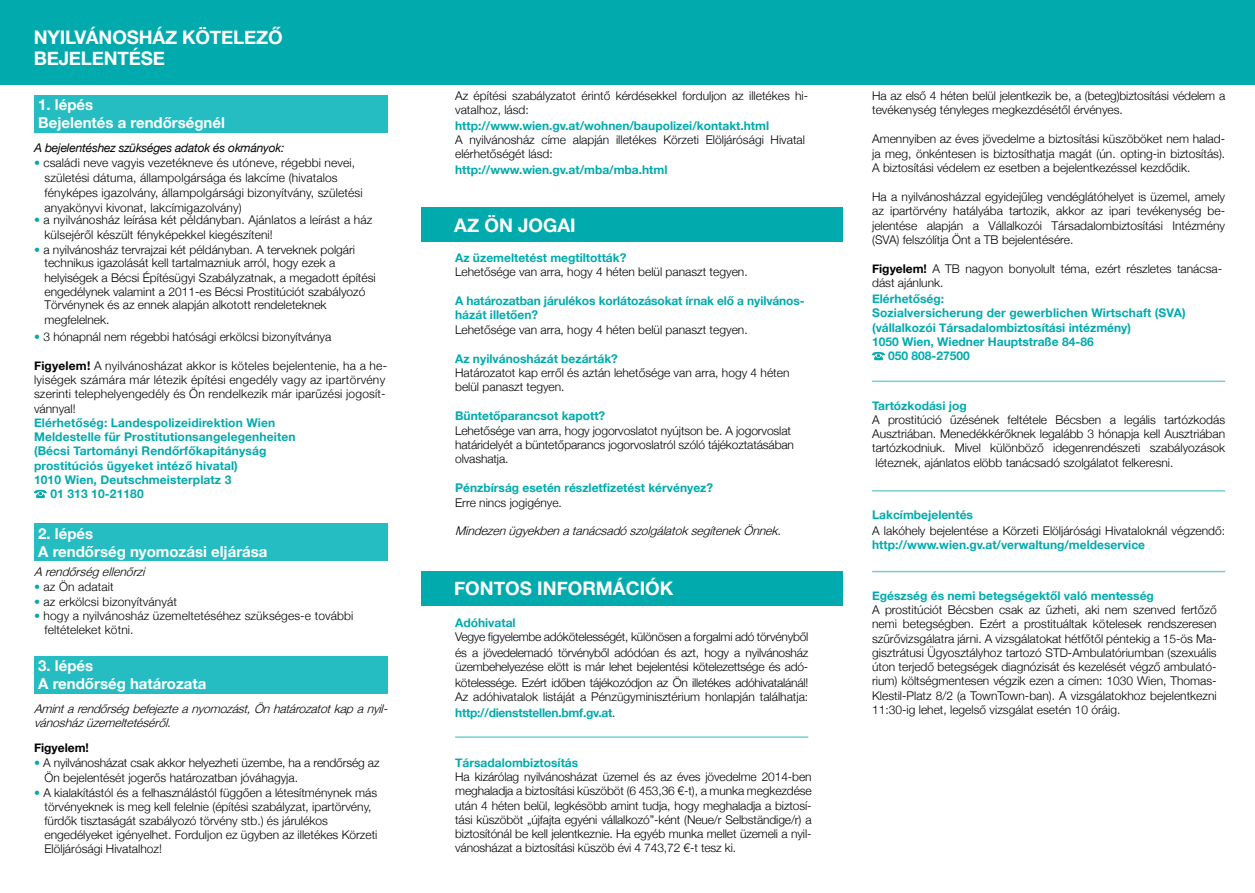
<style>
.page{position:relative;width:1255px;height:893px;background:#fff}
.page>*{position:absolute;margin:0;border:0;box-sizing:border-box;transform-origin:0 0}
.t1{font:700 18.75px/21.3px "Helvetica Neue";letter-spacing:-.01em;color:#fff}
.t2{font:700 15px/18px "Helvetica Neue";color:#fff}
.t3{font:300 12px/14.2px "Helvetica Neue";color:#000}
.t4{font:700 12px/14.4px "Helvetica Neue";color:#00aaad}
.t5{font:300 12px/14.2px "Helvetica Neue";letter-spacing:-.02em;color:#000}
.t6{font:italic 300 12px/14.2px "Helvetica Neue";color:#000}
.t7{font:300 12px "Helvetica Neue";letter-spacing:.02em;color:#000}
.t8{font:italic 12px "Helvetica Neue";letter-spacing:-.015em;color:#000}
.t9{font:700 12px "Helvetica Neue";letter-spacing:-.02em;color:#00aaad}
.t10{font:700 12px "Helvetica Neue";color:#000}
.s1{color:#00aaad}
.s2{font-weight:700}
.s3{font-weight:700;color:#00aaad}
.s4{font-weight:300;color:#000}
</style>
<div class="page">
<div style="left:34px;top:96px;width:353px;height:37px;background:#25bdc2"></div>
<div style="left:34px;top:523px;width:353px;height:37px;background:#25bdc2"></div>
<div style="left:34px;top:656px;width:353px;height:37px;background:#25bdc2"></div>
<hr style="left:455px;top:736px;width:353px;height:2px;background:#78cdd1">
<hr style="left:872px;top:381px;width:353px;height:1px;background:#78cdd1">
<hr style="left:872px;top:490px;width:353px;height:2px;background:#78cdd1">
<hr style="left:872px;top:571px;width:353px;height:1px;background:#78cdd1">
<div style="left:0;top:0;width:1254px;height:85px;background:#00aaad"></div>
<div style="left:421px;top:208px;width:421px;height:34px;background:#00aaad"></div>
<div style="left:421px;top:571px;width:421px;height:34px;background:#00aaad"></div>
<svg style="left:34px;top:490px;width:13px;height:8px"></svg>
<svg style="left:872px;top:352px;width:12px;height:8px"></svg>
<h2 class="t1" style="left:34px;top:27px;width:250px">NYILVÁNOSHÁZ KÖTELEZŐ<br>BEJELENTÉSE</h2>
<h3 class="t2" style="left:38px;top:97px;width:56px">1. lépés</h3>
<h3 class="t2" style="left:38px;top:115px;width:188px">Bejelentés a rendőrségnél</h3>
<p class="t8" style="left:34px;top:139px;width:252px">A bejelentéshez szükséges adatok és okmányok:</p>
<p class="t3" style="left:45px;top:154px;width:319px;line-height:15px;text-indent:-10px"><span class="s1">•</span> családi neve vagyis vezetékneve és utóneve, régebbi nevei, születési dátuma, állampolgársága és lakcíme (hivatalos fényképes igazolvány, állampolgársági bizonyítvány, születési anyakönyvi kivonat, lakcímigazolvány)</p>
<p class="t3" style="left:45px;top:212px;width:329px;line-height:15px;text-indent:-10px"><span class="s1">•</span> a nyilvánosház leírása két példányban. Ajánlatos a leírást a ház külsejéről készült fényképekkel kiegészíteni!</p>
<p class="t3" style="left:45px;top:242px;width:312px;line-height:13.5px;text-indent:-10px"><span class="s1">•</span> a nyilvánosház tervrajzai két példányban. A terveknek polgári technikus igazolását kell tartalmazniuk arról, hogy ezek a</p>
<p class="t3" style="left:45px;top:270px;width:332px;line-height:13.5px">helyiségek a Bécsi Építésügyi Szabályzatnak, a megadott építési engedélynek valamint a 2011-es Bécsi Prostitúciót szabályozó<br>Törvénynek és az ennek alapján alkotott rendeleteknek</p>
<p class="t3" style="left:45px;top:312px;width:66px">megfelelnek.</p>
<p class="t3" style="left:34px;top:328px;width:299px"><span class="s1">•</span> 3 hónapnál nem régebbi hatósági erkölcsi bizonyítványa</p>
<p class="t3" style="left:34px;top:358px;width:354px"><span class="s2">Figyelem!</span> A nyilvánosházat akkor is köteles bejelentenie, ha a he-</p>
<p class="t7" style="left:34px;top:370px;width:353px">lyiségek számára már létezik építési engedély vagy az ipartörvény</p>
<p class="t3" style="left:34px;top:386px;width:353px">szerinti telephelyengedély és Ön rendelkezik már iparűzési jogosít-</p>
<p class="t3" style="left:34px;top:400px;width:43px">vánnyal!</p>
<p class="t4" style="left:34px;top:416px;width:243px">Elérhetőség: Landespolizeidirektion Wien</p>
<p class="t4" style="left:34px;top:430px;width:263px">Meldestelle für Prostitutionsangelegenheiten</p>
<p class="t4" style="left:34px;top:444px;width:234px">(Bécsi Tartományi Rendőrfőkapitányság</p>
<p class="t4" style="left:34px;top:458px;width:205px">prostitúciós ügyeket intéző hivatal)</p>
<p class="t4" style="left:34px;top:473px;width:199px">1010 Wien, Deutschmeisterplatz 3</p>
<p class="t4" style="left:50px;top:487px;width:95px">01 313 10-21180</p>
<h3 class="t2" style="left:38px;top:525px;width:231px">2. lépés<br>A rendőrség nyomozási eljárása</h3>
<p class="t6" style="left:34px;top:564px;width:117px">Arendőrségellenőrzi</p>
<p class="t3" style="left:34px;top:579px;width:81px"><span class="s1">•</span> az Ön adatait</p>
<p class="t3" style="left:34px;top:594px;width:144px"><span class="s1">•</span> az erkölcsi bizonyítványát</p>
<p class="t3" style="left:45px;top:608px;width:310px;text-indent:-10px"><span class="s1">•</span> hogy a nyilvánosház üzemeltetéséhez szükséges-e további feltételeket kötni.</p>
<h3 class="t2" style="left:38px;top:657px;width:170px">3. lépés<br>A rendőrség határozata</h3>
<p class="t6" style="left:34px;top:701px;width:359px">Amintarendőrségbefejezteanyomozást,Önhatározatotkapanyil&shy;vánosházüzemeltetéséről.</p>
<p class="t10" style="left:34px;top:738px;width:56px">Figyelem!</p>
<p class="t3" style="left:45px;top:754px;width:336px;line-height:15.6px;text-indent:-10px"><span class="s1">•</span> A nyilvánosházat csak akkor helyezheti üzembe, ha a rendőrség az<br>Ön bejelentését jogerős határozatban jóváhagyja.</p>
<p class="t3" style="left:45px;top:785px;width:334px;text-indent:-10px"><span class="s1">•</span> A kialakítástól és a felhasználástól függően a létesítménynek más törvényeknek is meg kell felelnie (építési szabályzat, ipartörvény, fürdők tisztaságát szabályozó törvény stb.) és járulékos engedélyeket igényelhet. Forduljon ez ügyben az illetékes Körzeti Elöljárósági Hivatalhoz!</p>
<p class="t3" style="left:455px;top:88px;width:354px">Az építési szabályzatot érintő kérdésekkel forduljon az illetékes hi&shy;vatalhoz, lásd:</p>
<p class="t3" style="left:455px;top:118px;width:351px"><span class="s3">http://www.wien.gv.at/wohnen/baupolizei/kontakt.html<br></span>A nyilvánosház címe alapján illetékes Körzeti Elöljárósági Hivatal elérhetőségét lásd:</p>
<p class="t4" style="left:455px;top:163px;width:214px">http://www.wien.gv.at/mba/mba.html</p>
<h2 class="t1" style="left:454px;top:215px;width:123px">AZ ÖN JOGAI</h2>
<p class="t3" style="left:455px;top:250px;width:294px"><span class="s3">Az üzemeltetést megtiltották?<br></span>Lehetősége van arra, hogy 4 héten belül panaszt tegyen.</p>
<p class="t4" style="left:455px;top:294px;width:351px">A határozatban járulékos korlátozásokat írnak elő a nyilvános&shy;házát illetően?<br><span class="s4">Lehetősége van arra, hogy 4 héten belül panaszt tegyen.</span></p>
<p class="t3" style="left:455px;top:350px;width:336px"><span class="s3">Az nyilvánosházát bezárták?<br></span>Határozatot kap erről és aztán lehetősége van arra, hogy 4 héten belül panaszt tegyen.</p>
<p class="t3" style="left:455px;top:408px;width:340px"><span class="s3">Büntetőparancsot kapott?<br></span>Lehetősége van arra, hogy jogorvoslatot nyújtson be. A jogorvoslat határidelyét a büntetőparancs jogorvoslatról szóló tájékoztatásában olvashatja.</p>
<p class="t4" style="left:455px;top:481px;width:259px">Pénzbírság esetén részletfizetést kérvényez?<br><span class="s4">Erre nincs jogigénye.</span></p>
<p class="t6" style="left:455px;top:523px;width:332px">MindezenügyekbenatanácsadószolgálatoksegítenekÖnnek.</p>
<h2 class="t1" style="left:454px;top:578px;width:221px">FONTOS INFORMÁCIÓK</h2>
<p class="t5" style="left:455px;top:615px;width:354px"><span class="s3">Adóhivatal<br></span>Vegye figyelembe adókötelességét, különösen a forgalmi adó törvényből</p>
<p class="t5" style="left:455px;top:645px;width:354px">és a jövedelemadó törvényből adódóan és azt, hogy a nyilvánosház üzembehelyezése elött is már lehet bejelentési kötelezettsége és adó-</p>
<p class="t3" style="left:455px;top:675px;width:354px">kötelessége. Ezért időben tájékozódjon az Ön illetékes adóhivatalánál!<br>Az adóhivatalok listáját a Pénzügyminisztérium honlapján találhatja:</p>
<p class="t9" style="left:455px;top:703px;width:162px">http://dienststellen.bmf.gv.at<span class="s4">.</span></p>
<p class="t3" style="left:455px;top:755px;width:358px"><span class="s3">Társadalombiztosítás<br></span>Ha kizárólag nyilvánosházat üzemel és az éves jövedelme 2014-ben meghaladja a biztosítási küszöböt (6 453,36 €-t), a munka megkezdése után 4 héten belül, legkésöbb amint tudja, hogy meghaladja a biztosí&shy;tási küszöböt „újfajta egyéni vállalkozó”-ként (Neue/r Selbständige/r) a biztosítónál be kell jelentkeznie. Ha egyéb munka mellet üzemeli a nyil&shy;vánosházat a biztosítási küszöb évi 4 743,72 €-t tesz ki.</p>
<p class="t3" style="left:872px;top:88px;width:354px">Ha az első 4 héten belül jelentkezik be, a (beteg)biztosítási védelem a tevékenység tényleges megkezdésétől érvényes.</p>
<p class="t3" style="left:872px;top:131px;width:354px;text-align:justify">Amennyiben az éves jövedelme a biztosítási küszöböket nem halad&shy;ja meg, önkéntesen is biztosíthatja magát (ún. opting-in biztosítás).<br>A biztosítási védelem ez esetben a bejelentkezéssel kezdődik.</p>
<p class="t3" style="left:872px;top:189px;width:354px;text-align:justify">Ha a nyilvánosházzal egyidejűleg vendéglátóhelyet is üzemel, amely az ipartörvény hatályába tartozik, akkor az ipari tevékenység be&shy;jelentése alapján a Vállalkozói Társadalombiztosítási Intézmény (SVA) felszólítja Önt a TB bejelentésére.</p>
<p class="t3" style="left:872px;top:261px;width:351px"><span class="s2">Figyelem!</span> A TB nagyon bonyolult téma, ezért részletes tanácsa&shy;dást ajánlunk.</p>
<p class="t4" style="left:872px;top:292px;width:73px">Elérhetőség:</p>
<p class="t4" style="left:872px;top:306px;width:315px">Sozialversicherung der gewerblichen Wirtschaft (SVA)</p>
<p class="t4" style="left:872px;top:320px;width:260px">(vállalkozói Társadalombiztosítási intézmény)</p>
<p class="t4" style="left:872px;top:335px;width:223px">1050 Wien, Wiedner Hauptstraße 84-86</p>
<p class="t4" style="left:888px;top:349px;width:83px">050 808-27500</p>
<p class="t3" style="left:872px;top:398px;width:354px"><span class="s3">Tartózkodási jog<br></span>A prostitúció űzésének feltétele Bécsben a legális tartózkodás Ausztriában. Menedékkérőknek legalább 3 hónapja kell Ausztriában tartózkodniuk. Mivel különböző idegenrendészeti szabályozások léteznek, ajánlatos elöbb tanácsadó szolgálatot felkeresni.</p>
<p class="t3" style="left:872px;top:506px;width:354px;line-height:15.8px"><span class="s3">Lakcímbejelentés<br></span>A lakóhely bejelentése a Körzeti Elöljárósági Hivataloknál végzendő:</p>
<p class="t4" style="left:872px;top:538px;width:274px">http://www.wien.gv.at/verwaltung/meldeservice</p>
<p class="t3" style="left:872px;top:588px;width:346px"><span class="s3">Egészség és nemi betegségektől való mentesség<br></span>A prostitúciót Bécsben csak az űzheti, aki nem szenved fertőző nemi betegségben. Ezért a prostituáltak kötelesek rendszeresen szűrővizsgálatra járni. A vizsgálatokat hétfőtől péntekig a 15-ös Ma&shy;gisztrátusi Ügyosztályhoz tartozó STD-Ambulatóriumban (szexuális úton terjedő betegségek diagnózisát és kezelését végző ambulató&shy;rium) költségmentesen végzik ezen a címen: 1030 Wien, Thomas-Klestil-Platz 8/2 (a TownTown-ban). A vizsgálatokhoz bejelentkezni 11:30-ig lehet, legelső vizsgálat esetén 10 óráig.</p>
</div>
